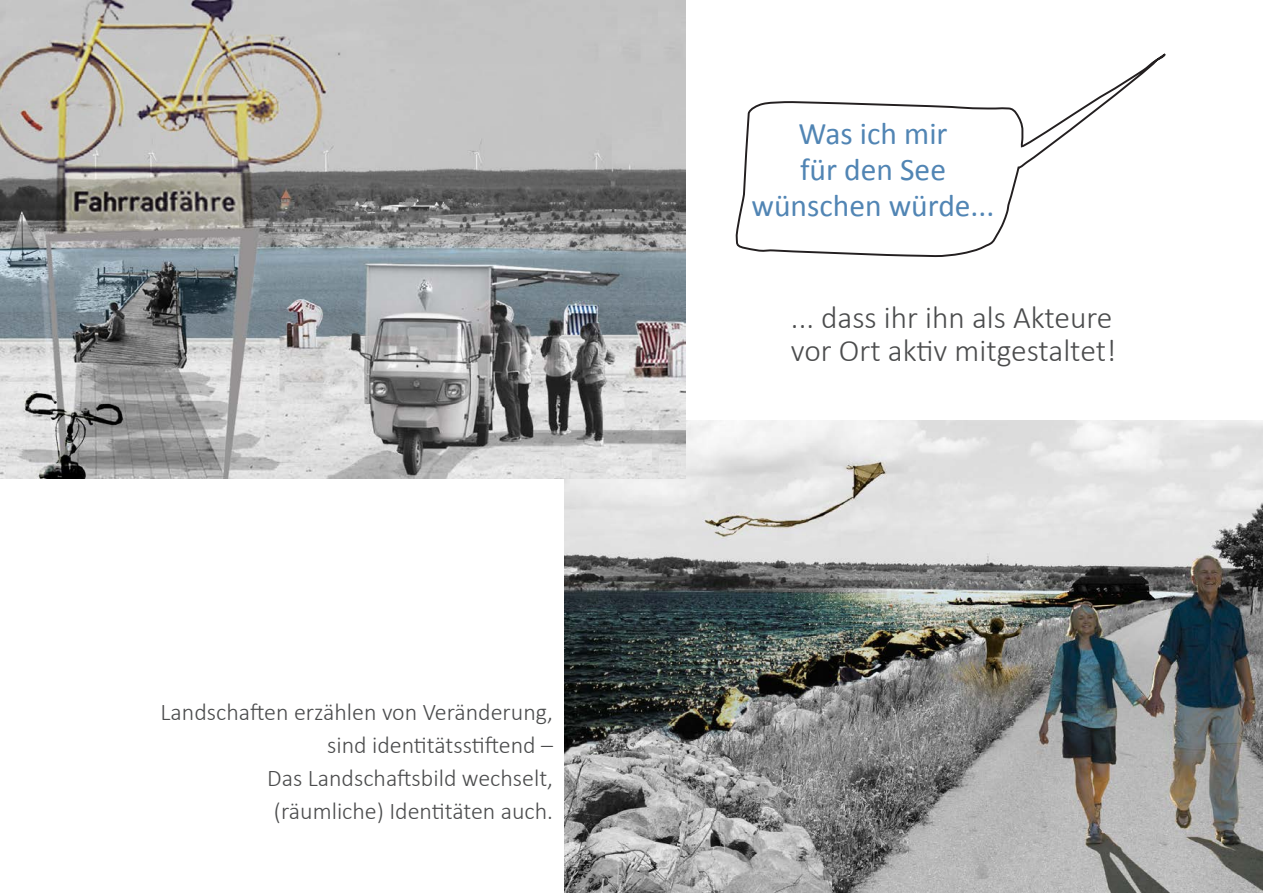
<style>
.page{position:relative;width:1263px;height:893px;background:#fff}
.page>*{position:absolute;margin:0;border:0;box-sizing:border-box;transform-origin:0 0}
.t1{font:300 31.5px/33px "Calibri";color:#4b4c4d}
.t2{font:31.5px/36px "Calibri";color:#5185b4;text-align:center}
.t3{font:300 24px/33px "Calibri";color:#4b4c4d;text-align:right}
</style>
<div class="page">
<img style="left:565px;top:420px;width:698px;height:472px">
<svg style="left:735px;top:53px;width:431px;height:205px"></svg>
<img style="left:0;top:0;width:685px;height:478px">
<p class="t3" style="left:161px;top:697px;width:394px">Landschaften erzählen von Veränderung, sind identitätsstiftend –<br>Das Landschaftsbild wechselt, (räumliche) Identitäten auch.</p>
<h1 class="t2" style="left:751px;top:118px;width:244px">Was ich mir<br>für den See wünschen würde...</h1>
<h1 class="t1" style="left:791px;top:304px;width:327px">... dass ihr ihn als Akteure vor Ort aktiv mitgestaltet!</h1>
</div>
